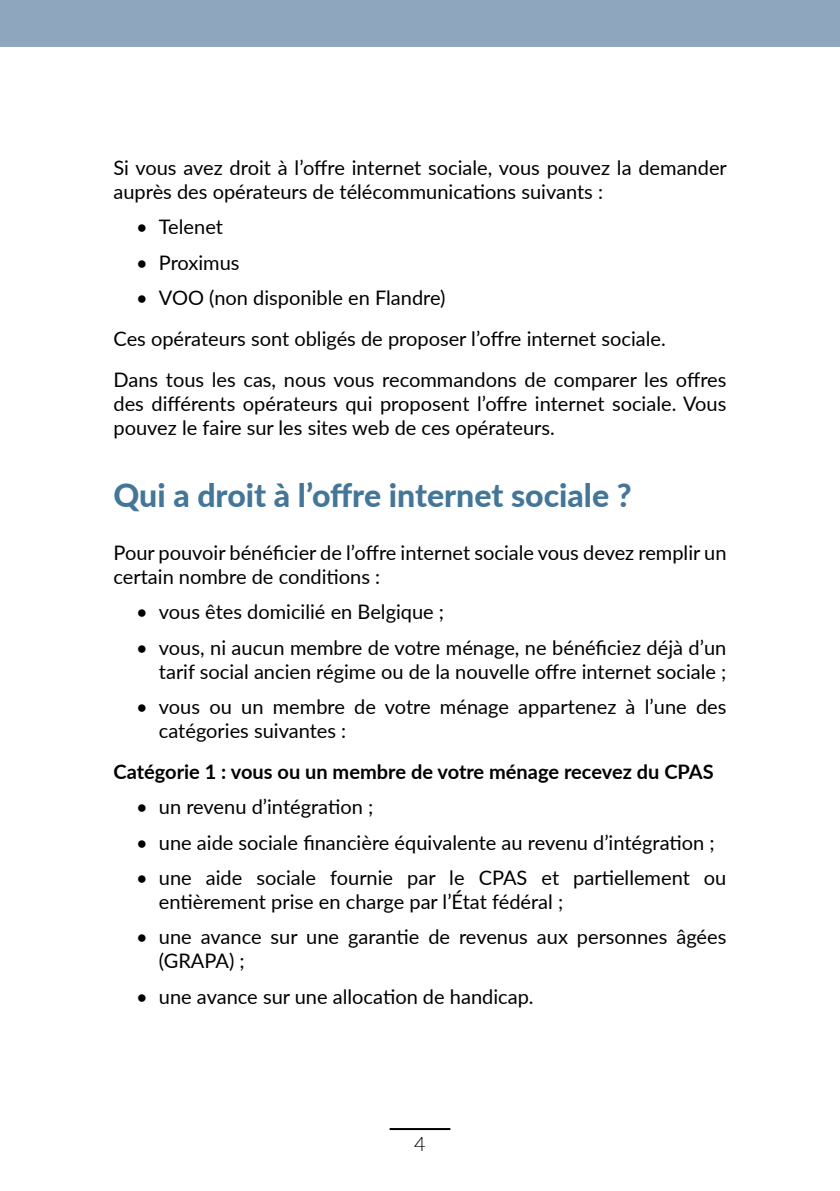
<style>
.page{position:relative;width:840px;height:1191px;background:#fff}
.page>*{position:absolute;margin:0;border:0;box-sizing:border-box;transform-origin:0 0}
.Heading_1_sans_numero{font:800 32px "Lato";color:#437699}
.t1{font:20px/24px "Lato";color:#000}
.t2{font:700 20px "Lato";color:#000}
.t3{font:300 20px "Lato";color:#000}
</style>
<div class="page">
<hr style="left:389px;top:1128px;width:61px;height:2px;background:#000">
<div style="left:0;top:0;width:839px;height:46px;background:#8fa6bf"></div>
<p class="t1" style="left:113px;top:155px;width:614px">Si vous avez droit à l’offre internet sociale, vous pouvez la demander auprès des opérateurs de télécommunications suivants :</p>
<p class="t1" style="left:136px;top:214px;width:88px">• Telenet</p>
<p class="t1" style="left:136px;top:249px;width:105px">• Proximus</p>
<p class="t1" style="left:136px;top:285px;width:310px">• VOO (non disponible en Flandre)</p>
<p class="t1" style="left:113px;top:326px;width:553px">Ces opérateurs sont obligés de proposer l’offre internet sociale.</p>
<p class="t1" style="left:113px;top:367px;width:614px;text-align:justify">Dans tous les cas, nous vous recommandons de comparer les offres des différents opérateurs qui proposent l’offre internet sociale. Vous pouvez le faire sur les sites web de ces opérateurs.</p>
<p class="Heading_1_sans_numero" style="left:113px;top:472px;width:519px">Qui a droit à l’offre internet sociale ?</p>
<p class="t1" style="left:113px;top:540px;width:614px">Pour pouvoir bénéficier de l’offre internet sociale vous devez remplir un certain nombre de conditions :</p>
<p class="t1" style="left:136px;top:599px;width:309px">• vous êtes domicilié en Belgique ;</p>
<p class="t1" style="left:136px;top:634px;width:591px;text-align:right">• vous, ni aucun membre de votre ménage, ne bénéficiez déjà d’un tarif social ancien régime ou de la nouvelle offre internet sociale ;</p>
<p class="t1" style="left:159px;top:694px;width:568px;text-indent:-23px">• vous ou un membre de votre ménage appartenez à l’une des catégories suivantes :</p>
<p class="t2" style="left:113px;top:757px;width:601px">Catégorie 1 : vous ou un membre de votre ménage recevez du CPAS</p>
<p class="t1" style="left:136px;top:794px;width:238px">• un revenu d’intégration ;</p>
<p class="t1" style="left:136px;top:829px;width:579px">• une aide sociale financière équivalente au revenu d’intégration ;</p>
<p class="t1" style="left:159px;top:865px;width:568px;text-indent:-23px">• une aide sociale fournie par le CPAS et partiellement ou entièrement prise en charge par l’État fédéral ;</p>
<p class="t1" style="left:159px;top:924px;width:568px;text-indent:-23px">• une avance sur une garantie de revenus aux personnes âgées (GRAPA) ;</p>
<p class="t1" style="left:136px;top:983px;width:398px">• une avance sur une allocation de handicap.</p>
<p class="t3" style="left:414px;top:1130px;width:13px">4</p>
</div>
